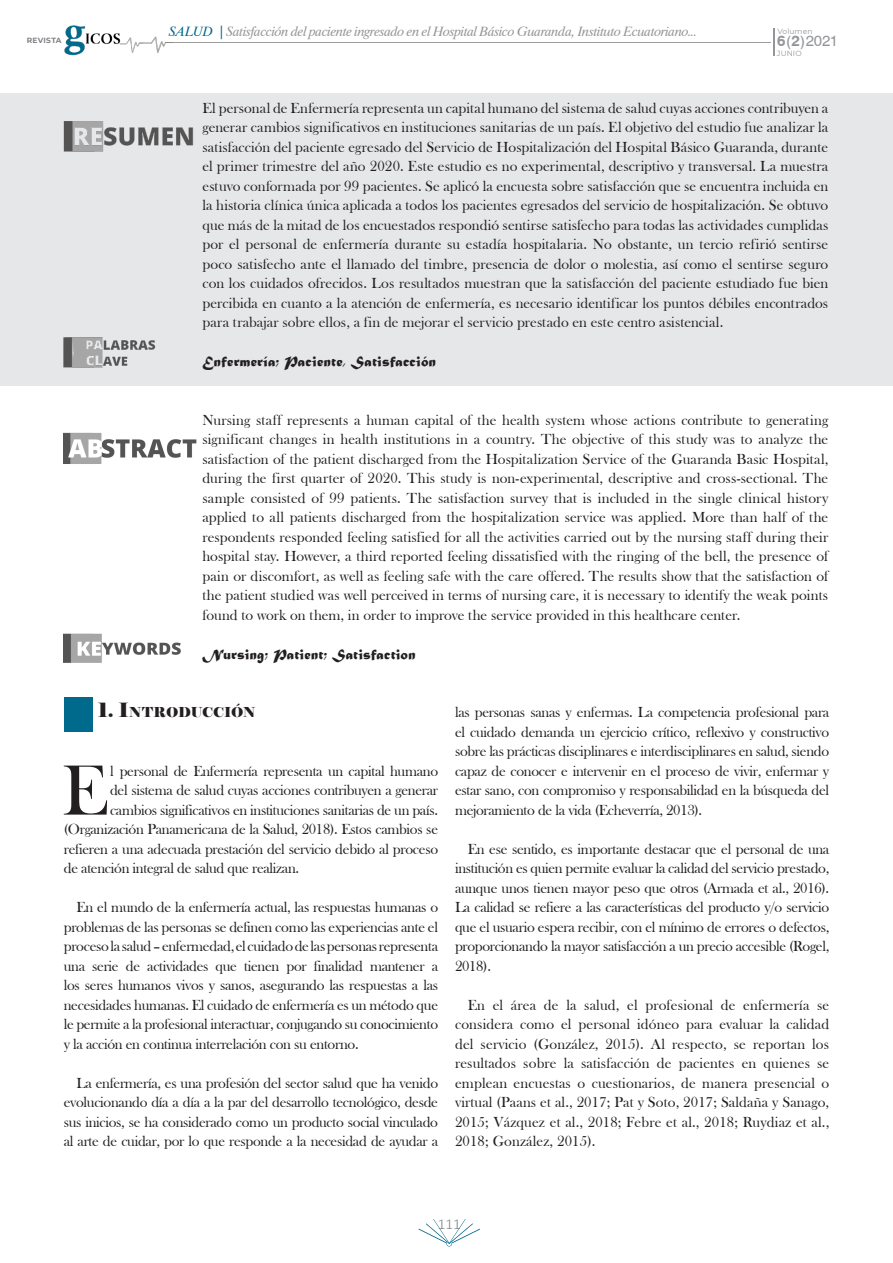
<style>
.page{position:relative;width:893px;height:1263px;background:#fff}
.page>*{position:absolute;margin:0;border:0;box-sizing:border-box;transform-origin:0 0}
.t1{font:73.5px "Bask Old Face";color:#231f20}
.About_Text{font:15px/19.5px "Bask Old Face";letter-spacing:-.02em;color:#231f20;text-align:justify}
.About_Text-2{font:15px "Matura MT Script Capitals";letter-spacing:.01em;color:#231f20}
.t2{font:15px "Monospace 821 BT";color:#939598}
.t3{font:300 15px "Calibri";color:#808285}
.Name_2{font:13.65px "Elephant";letter-spacing:.01em;color:#231f20}
.Title___1{font:italic 13.5px "Dutch 801 BT";letter-spacing:-.03em;color:#939598}
.t4{font:7.5px "Montserrat";letter-spacing:.01em;color:#939598}
.t5{font:700 7.5px "Montserrat";letter-spacing:.03em;color:#808285}
.s1{color:#006a8c}
.s2{font-weight:700}
.s3{font-size:19.5px}
</style>
<div class="page">
<svg style="left:774px;top:28px;width:1px;height:28px"></svg>
<hr style="left:165px;top:42px;width:605px;height:1px;background:#9d9d9c">
<img style="left:64px;top:25px;width:109px;height:31px">
<svg style="left:418px;top:1219px;width:62px;height:27px"></svg>
<div style="left:0;top:93px;width:893px;height:293px;background:#e6e7e9"></div>
<div style="left:64px;top:698px;width:29px;height:34px;background:#006a8c"></div>
<img style="left:64px;top:121px;width:130px;height:31px">
<img style="left:64px;top:337px;width:92px;height:31px">
<img style="left:64px;top:432px;width:133px;height:32px">
<img style="left:64px;top:633px;width:117px;height:30px">
<p class="t5" style="left:27px;top:35px;width:36px">REVISTA</p>
<p class="Title___1" style="left:169px;top:23px;width:530px"><span class="s1">SALUD |</span>Satisfacción del paciente ingresado en el Hospital Básico Guaranda, Instituto Ecuatoriano...</p>
<p class="t4" style="left:777px;top:26px;width:36px">Volumen</p>
<p class="t2" style="left:777px;top:32px;width:63px"><span class="s2">6</span>(<span class="s2">2</span>)2021</p>
<p class="t4" style="left:777px;top:48px;width:26px">JUNIO</p>
<p class="About_Text" style="left:202px;top:98px;width:627px">El personal de Enfermería representa un capital humano del sistema de salud cuyas acciones contribuyen a generar cambios significativos en instituciones sanitarias de un país. El objetivo del estudio fue analizar la satisfacción del paciente egresado del Servicio de Hospitalización del Hospital Básico Guaranda, durante el primer trimestre del año 2020. Este estudio es no experimental, descriptivo y transversal. La muestra estuvo conformada por 99 pacientes. Se aplicó la encuesta sobre satisfacción que se encuentra incluida en la historia clínica única aplicada a todos los pacientes egresados del servicio de hospitalización. Se obtuvo que más de la mitad de los encuestados respondió sentirse satisfecho para todas las actividades cumplidas por el personal de enfermería durante su estadía hospitalaria. No obstante, un tercio refirió sentirse poco satisfecho ante el llamado del timbre, presencia de dolor o molestia, así como el sentirse seguro con los cuidados ofrecidos. Los resultados muestran que la satisfacción del paciente estudiado fue bien percibida en cuanto a la atención de enfermería, es necesario identificar los puntos débiles encontrados para trabajar sobre ellos, a fin de mejorar el servicio prestado en este centro asistencial.</p>
<p class="About_Text-2" style="left:202px;top:352px;width:235px">Enfermería; Paciente, Satisfacción</p>
<p class="About_Text" style="left:202px;top:410px;width:627px">Nursing staff represents a human capital of the health system whose actions contribute to generating significant changes in health institutions in a country. The objective of this study was to analyze the satisfaction of the patient discharged from the Hospitalization Service of the Guaranda Basic Hospital, during the first quarter of 2020. This study is non-experimental, descriptive and cross-sectional. The sample consisted of 99 patients. The satisfaction survey that is included in the single clinical history applied to all patients discharged from the hospitalization service was applied. More than half of the respondents responded feeling satisfied for all the activities carried out by the nursing staff during their hospital stay. However, a third reported feeling dissatisfied with the ringing of the bell, the presence of pain or discomfort, as well as feeling safe with the care offered. The results show that the satisfaction of the patient studied was well perceived in terms of nursing care, it is necessary to identify the weak points found to work on them, in order to improve the service provided in this healthcare center.</p>
<p class="About_Text-2" style="left:202px;top:645px;width:215px">Nursing; Patient; Satisfaction</p>
<p class="Name_2" style="left:98px;top:704px;width:159px"><span class="s3">1. I</span>NTRODUCCIÓN</p>
<p class="t1" style="left:62px;top:750px;width:47px">E</p>
<p class="About_Text" style="left:110px;top:761px;width:330px">l personal de Enfermería representa un capital humano</p>
<p class="About_Text" style="left:110px;top:781px;width:330px">del sistema de salud cuyas acciones contribuyen a generar</p>
<p class="About_Text" style="left:110px;top:800px;width:329px">cambios significativos en instituciones sanitarias de un país.</p>
<p class="About_Text" style="left:64px;top:820px;width:376px">(Organización Panamericana de la Salud, 2018). Estos cambios se</p>
<p class="About_Text" style="left:64px;top:839px;width:376px">refieren a una adecuada prestación del servicio debido al proceso</p>
<p class="About_Text" style="left:64px;top:859px;width:237px">de atención integral de salud que realizan.</p>
<p class="About_Text" style="left:64px;top:898px;width:376px;text-indent:13px">En el mundo de la enfermería actual, las respuestas humanas o problemas de las personas se definen como las experiencias ante el proceso la salud – enfermedad, el cuidado de las personas representa una serie de actividades que tienen por finalidad mantener a los seres humanos vivos y sanos, asegurando las respuestas a las necesidades humanas. El cuidado de enfermería es un método que le permite a la profesional interactuar, conjugando su conocimiento y la acción en continua interrelación con su entorno.</p>
<p class="About_Text" style="left:64px;top:1073px;width:376px;text-indent:13px">La enfermería, es una profesión del sector salud que ha venido evolucionando día a día a la par del desarrollo tecnológico, desde sus inicios, se ha considerado como un producto social vinculado al arte de cuidar, por lo que responde a la necesidad de ayudar a</p>
<p class="About_Text" style="left:455px;top:703px;width:376px">las personas sanas y enfermas. La competencia profesional para el cuidado demanda un ejercicio crítico, reflexivo y constructivo sobre las prácticas disciplinares e interdisciplinares en salud, siendo capaz de conocer e intervenir en el proceso de vivir, enfermar y estar sano, con compromiso y responsabilidad en la búsqueda del mejoramiento de la vida (Echeverría, 2013).</p>
<p class="About_Text" style="left:455px;top:839px;width:376px;text-indent:13px">En ese sentido, es importante destacar que el personal de una institución es quien permite evaluar la calidad del servicio prestado, aunque unos tienen mayor peso que otros (Armada et al., 2016).<br>La calidad se refiere a las características del producto y/o servicio que el usuario espera recibir, con el mínimo de errores o defectos, proporcionando la mayor satisfacción a un precio accesible (Rogel, 2018).</p>
<p class="About_Text" style="left:455px;top:995px;width:376px;text-indent:13px">En el área de la salud, el profesional de enfermería se considera como el personal idóneo para evaluar la calidad del servicio (González, 2015). Al respecto, se reportan los resultados sobre la satisfacción de pacientes en quienes se emplean encuestas o cuestionarios, de manera presencial o virtual (Paans et al., 2017; Pat y Soto, 2017; Saldaña y Sanago, 2015; Vázquez et al., 2018; Febre et al., 2018; Ruydiaz et al., 2018; González, 2015).</p>
<p class="t3" style="left:438px;top:1214px;width:24px">111</p>
</div>
